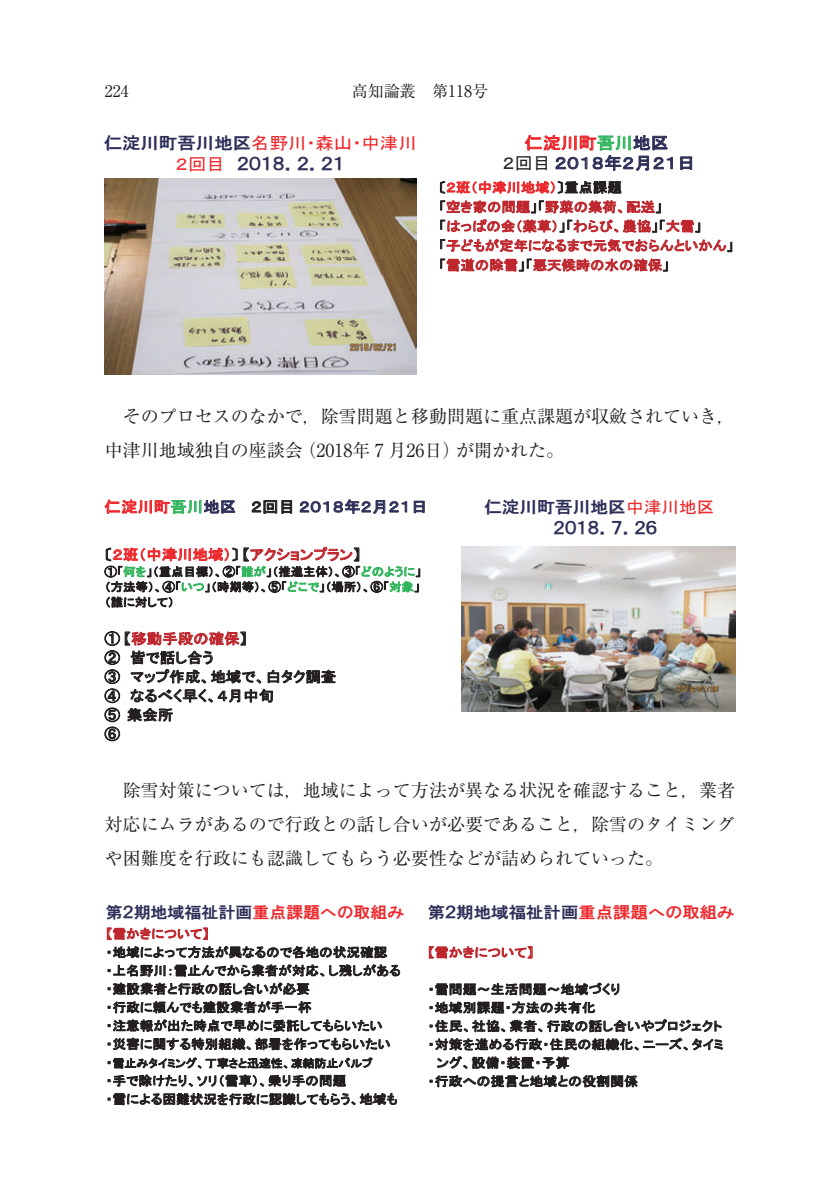
<style>
.page{position:relative;width:840px;height:1191px;background:#fff}
.page>*{position:absolute;margin:0;border:0;box-sizing:border-box;transform-origin:0 0}
.t1{font:18px/34px "Ryumin Pr 6 N";color:#231f20}
.t2{font:16.8px/20.2px "MS P Gothic";letter-spacing:.005em;color:#2d2f58;text-align:center;scale:1.06 1}
.t3{font:16.8px "MS P Gothic";color:#ee292d;scale:1.09 1}
.t4{font:16.8px "HGP Gothic E";color:#2d2f58;scale:1.09 1}
.t5{font:16.6px/21.4px "HGP Gothic E";color:#2d2f58;scale:1.06 1}
.t6{font:16px "HGP Gothic E";color:#2d2f58;scale:1.06 1}
.t7{font:16px "HGP Gothic E";color:#2d2f58;scale:1.09 1}
.t8{font:16px "Ryumin Pr 6 N";color:#231f20}
.t9{font:15.4px "MS P Gothic";letter-spacing:.005em;color:#2d2f58;scale:1.06 1}
.t10{font:14.4px/19px "MS P Gothic";letter-spacing:.005em;color:#231f20;scale:1.06 1}
.t11{font:14.4px "MS P Gothic";letter-spacing:.01em;color:#ee292d;scale:1.06 1}
.t12{font:13.4px/19.4px "MS P Gothic";letter-spacing:.005em;color:#be272d;scale:1.06 1}
.t13{font:12.8px/18.4px "MS P Gothic";letter-spacing:.005em;color:#231f20;scale:1.06 1}
.t14{font:12.8px "MS P Gothic";letter-spacing:.005em;color:#231f20;scale:1.09 1}
.t15{font:12.8px "MS P Gothic";letter-spacing:.005em;color:#be272d;scale:1.06 1}
.t16{font:12.8px "MS P Gothic";letter-spacing:.005em;color:#be272d;scale:1.09 1}
.t17{font:11.6px/15.2px "MS P Gothic";letter-spacing:.01em;color:#231f20;text-align:justify;scale:1.06 1}
.t18{font:11.2px "MS P Gothic";color:#231f20;scale:1.06 1}
.s1{font-family:"HGP Gothic E";color:#2d2f58}
.s2{font-family:"MS P Gothic";color:#ee292d}
.s3{color:#ee292d}
.s4{color:#33b55d}
.s5{color:#231f20}
.s6{color:#be272d}
.s7{font-size:12.8px}
</style>
<div class="page">
<img style="left:104px;top:178px;width:312px;height:196px">
<img style="left:461px;top:546px;width:274px;height:165px">
<p class="t8" style="left:105px;top:79px;width:26px">224</p>
<p class="t8" style="left:352px;top:79px;width:137px">高知論叢　第118号</p>
<h2 class="t3" style="left:104px;top:134px;width:288px"><span class="s1">仁淀川町吾川地区</span>名野川・森山・中津川</h2>
<h2 class="t4" style="left:175px;top:156px;width:157px"><span class="s2">２回目</span> ２０１８．２．２１</h2>
<h2 class="t2" style="left:502px;top:133px;width:183px"><span class="s3">仁淀川町</span><span class="s4">吾川</span>地区<br><span class="s5">２回目</span>２０１８年２月２１日</h2>
<p class="t12" style="left:438px;top:178px;width:279px"><span class="s5">〔</span><span class="s3">２班（中津川地域）</span><span class="s5">〕重点課題<br>「</span>空き家の問題<span class="s5">」「</span>野菜の集荷、配送<span class="s5">」<br>「</span>はっぱの会（薬草）<span class="s5">」「</span>わらび、農協<span class="s5">」「</span>大雪<span class="s5">」<br>「</span>子どもが定年になるまで元気でおらんといかん<span class="s5">」「</span>雪道の除雪<span class="s5">」「</span>悪天候時の水の確保<span class="s5">」</span></p>
<h1 class="t1" style="left:105px;top:399px;width:631px;text-indent:18px">そのプロセスのなかで，除雪問題と移動問題に重点課題が収斂されていき，中津川地域独自の座談会（2018年 7 月26日）が開かれた。</h1>
<p class="t9" style="left:104px;top:499px;width:306px"><span class="s3">仁淀川町</span><span class="s4">吾川</span>地区 <span class="s5">２回目</span>２０１８年２月２１日</p>
<p class="t11" style="left:104px;top:547px;width:243px"><span class="s5">〔</span>２班（中津川地域）<span class="s5">〕【</span><span class="s6">アクションプラン</span><span class="s5">】</span></p>
<p class="t17" style="left:104px;top:564px;width:300px">①「<span class="s4">何を</span>」（重点目標）、②「<span class="s4">誰が</span>」（推進主体）、③「<span class="s4">どのように</span>」（方法等）、④「<span class="s4">いつ</span>」（時期等）、⑤「<span class="s4">どこで</span>」（場所）、⑥「<span class="s4">対象</span>」（誰に対して）</p>
<p class="t10" style="left:104px;top:629px;width:220px">① 【<span class="s6">移動手段の確保</span>】<br>② 皆で話し合う<br>③ マップ作成、地域で、白タク調査<br>④ なるべく早く、４月中旬<br>⑤ 集会所<br>⑥</p>
<p class="t5" style="left:553px;top:496px;width:153px;text-indent:-69px">仁淀川町吾川地区<span class="s2">中津川地区<br></span>２０１８．７．２６</p>
<h1 class="t1" style="left:105px;top:773px;width:631px;text-align:justify;text-indent:18px">除雪対策については，地域によって方法が異なる状況を確認すること，業者対応にムラがあるので行政との話し合いが必要であること，除雪のタイミングや困難度を行政にも認識してもらう必要性などが詰められていった。</h1>
<p class="t6" style="left:106px;top:904px;width:283px">第２期地域福祉計画<span class="s3">重点課題への取組み</span></p>
<p class="t15" style="left:106px;top:927px;width:99px">【雪かきについて】</p>
<p class="t13" style="left:106px;top:943px;width:280px">・地域によって方法が異なるので各地の状況確認<br>・上名野川：雪止んでから業者が対応、し残しがある・建設業者と行政の話し合いが必要<br>・行政に頼んでも建設業者が手一杯<br>・注意報が出た時点で早めに委託してもらいたい<br>・災害に関する特別組織、部署を作ってもらいたい</p>
<p class="t18" style="left:106px;top:1057px;width:253px"><span class="s7">・</span>雪止みタイミング、丁寧さと迅速性、凍結防止バルブ</p>
<p class="t13" style="left:106px;top:1071px;width:276px">・手で除けたり、ソリ（雪車）、乗り手の問題<br>・雪による困難状況を行政に認識してもらう、地域も</p>
<p class="t7" style="left:427px;top:904px;width:283px">第２期地域福祉計画<span class="s3">重点課題への取組み</span></p>
<p class="t16" style="left:427px;top:946px;width:99px">【雪かきについて】</p>
<p class="t14" style="left:427px;top:983px;width:178px">・雪問題～生活問題～地域づくり</p>
<p class="t14" style="left:427px;top:1001px;width:155px">・地域別課題・方法の共有化</p>
<p class="t14" style="left:427px;top:1019px;width:271px">・住民、社協、業者、行政の話し合いやプロジェクト</p>
<p class="t14" style="left:427px;top:1038px;width:272px">・対策を進める行政・住民の組織化、ニーズ、タイミ</p>
<p class="t14" style="left:436px;top:1056px;width:123px">ング、設備・装置・予算</p>
<p class="t14" style="left:427px;top:1075px;width:194px">・行政への提言と地域との役割関係</p>
</div>
